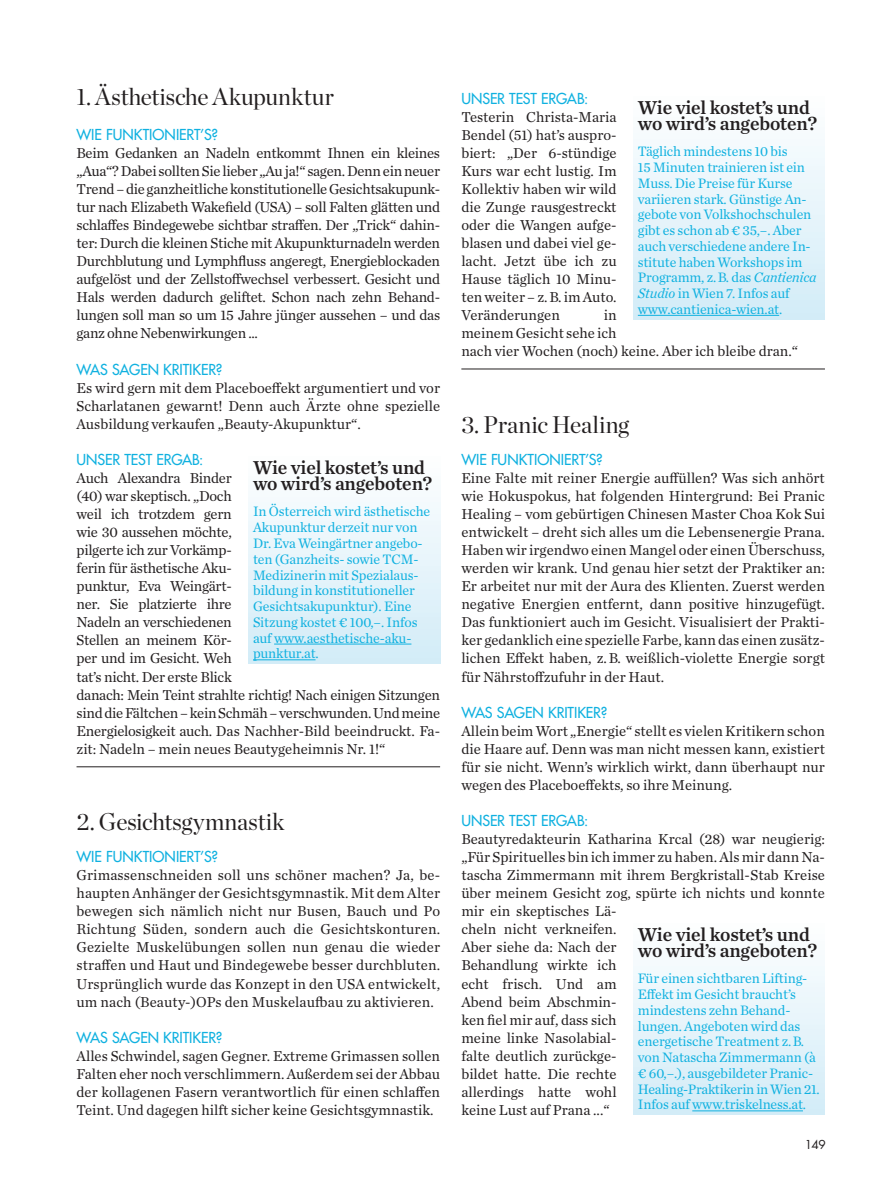
<style>
.page{position:relative;width:893px;height:1183px;background:#fff}
.page>*{position:absolute;margin:0;border:0;box-sizing:border-box;transform-origin:0 0}
.t1{font:24px "Chronicle Display";color:#231f20}
.t2{font:19.5px/16.5px "Chronicle Text G1 Semi";letter-spacing:-.01em;color:#231f20}
.t3{font:15px/18px "Chronicle Text G1";color:#231f20;text-align:justify}
.t4{font:15px/18px "Chronicle Text G1";letter-spacing:-.02em;color:#231f20}
.t5{font:500 14.7px "Futura Std";letter-spacing:-.01em;color:#10b1e0}
.t6{font:14.25px/15.8px "Chronicle Text G1";letter-spacing:-.01em;color:#10b1e0}
.t7{font:12px "Futura Std";color:#231f20}
.s1{font-style:italic}
</style>
<div class="page">
<div style="left:249px;top:454px;width:191px;height:209px;background:linear-gradient(to bottom,#fff,#cfebf7)"></div>
<hr style="left:274px;top:643px;width:137px;height:1px;background:#10b1e0">
<hr style="left:253px;top:659px;width:63px;height:1px;background:#10b1e0">
<hr style="left:77px;top:766px;width:363px;height:1px;background:#231f20">
<div style="left:634px;top:94px;width:191px;height:225px;background:linear-gradient(to bottom,#fefefe,#d1ebf7)"></div>
<hr style="left:638px;top:315px;width:141px;height:1px;background:#10b1e0">
<div style="left:634px;top:920px;width:191px;height:194px;background:linear-gradient(to bottom,#fefefe,#d3ecf7)"></div>
<hr style="left:692px;top:1110px;width:111px;height:1px;background:#10b1e0">
<hr style="left:461px;top:368px;width:364px;height:1px;background:#231f20">
<h1 class="t1" style="left:77px;top:78px;width:259px">1. Ästhetische Akupunktur</h1>
<p class="t5" style="left:77px;top:125px;width:143px">WIE FUNKTIONIERT’S?</p>
<p class="t3" style="left:77px;top:143px;width:365px">Beim Gedanken an Nadeln entkommt Ihnen ein kleines „Aua“? Dabei sollten Sie lieber „Au ja!“ sagen. Denn ein neuer Trend – die ganzheitliche konstitutionelle Gesichtsakupunk&shy;tur nach Elizabeth Wakefield (USA) – soll Falten glätten und schlaffes Bindegewebe sichtbar straffen. Der „Trick“ dahin&shy;ter: Durch die kleinen Stiche mit Akupunkturnadeln werden Durchblutung und Lymphfluss angeregt, Energieblockaden aufgelöst und der Zellstoffwechsel verbessert. Gesicht und Hals werden dadurch geliftet. Schon nach zehn Behand&shy;lungen soll man so um 15 Jahre jünger aussehen – und das ganz ohne Nebenwirkungen ...</p>
<p class="t5" style="left:77px;top:360px;width:147px">WAS SAGEN KRITIKER?</p>
<p class="t3" style="left:77px;top:377px;width:365px">Es wird gern mit dem Placeboeffekt argumentiert und vor Scharlatanen gewarnt! Denn auch Ärzte ohne spezielle Ausbildung verkaufen „Beauty-Akupunktur“.</p>
<p class="t5" style="left:77px;top:450px;width:128px">UNSER TEST ERGAB:</p>
<p class="t4" style="left:77px;top:468px;width:365px">Auch Alexandra Binder<br>(40) war skeptisch. „Doch<br>weil ich trotzdem gern<br>wie 30 aussehen möchte,<br>pilgerte ich zur Vorkämp-<br>ferin für ästhetische Aku-<br>punktur, Eva Weingärt-<br>ner. Sie platzierte ihre<br>Nadeln an verschiedenen<br>Stellen an meinem Kör-<br>per und im Gesicht. Weh<br>tat’s nicht. Der erste Blick<br>danach: Mein Teint strahlte richtig! Nach einigen Sitzungen sind die Fältchen – kein Schmäh – verschwunden. Und meine<br>Energielosigkeit auch. Das Nachher-Bild beeindruckt. Fa&shy;zit: Nadeln – mein neues Beautygeheimnis Nr. 1!“</p>
<h2 class="t2" style="left:253px;top:458px;width:181px">Wie viel kostet’s und wo wird’s angeboten?</h2>
<p class="t6" style="left:253px;top:503px;width:179px">In Österreich wird ästhetische<br>Akupunktur derzeit nur von<br>Dr. Eva Weingärtner angebo&shy;ten (Ganzheits- sowie TCM-<br>Medizinerin mit Spezialaus&shy;bildung in konstitutioneller<br>Gesichtsakupunktur). Eine<br>Sitzung kostet € 100,–. Infos auf www.aesthetische-aku&shy;punktur.at.</p>
<h1 class="t1" style="left:77px;top:803px;width:209px">2. Gesichtsgymnastik</h1>
<p class="t5" style="left:77px;top:847px;width:143px">WIE FUNKTIONIERT’S?</p>
<p class="t3" style="left:77px;top:865px;width:365px">Grimassenschneiden soll uns schöner machen? Ja, be&shy;haupten Anhänger der Gesichtsgymnastik. Mit dem Alter bewegen sich nämlich nicht nur Busen, Bauch und Po Richtung Süden, sondern auch die Gesichtskonturen.<br>Gezielte Muskelübungen sollen nun genau die wieder straffen und Haut und Bindegewebe besser durchbluten.<br>Ursprünglich wurde das Konzept in den USA entwickelt, um nach (Beauty-)OPs den Muskelaufbau zu aktivieren.</p>
<p class="t5" style="left:77px;top:1027px;width:147px">WAS SAGEN KRITIKER?</p>
<p class="t3" style="left:77px;top:1045px;width:365px">Alles Schwindel, sagen Gegner. Extreme Grimassen sollen Falten eher noch verschlimmern. Außerdem sei der Abbau der kollagenen Fasern verantwortlich für einen schlaffen Teint. Und dagegen hilft sicher keine Gesichtsgymnastik.</p>
<p class="t5" style="left:461px;top:89px;width:128px">UNSER TEST ERGAB:</p>
<p class="t3" style="left:461px;top:107px;width:157px">Testerin Christa-Maria Bendel (51) hat’s auspro&shy;biert: „Der 6-stündige Kurs war echt lustig. Im Kollektiv haben wir wild die Zunge rausgestreckt oder die Wangen aufge&shy;blasen und dabei viel ge&shy;lacht. Jetzt übe ich zu Hause täglich 10 Minu&shy;ten weiter – z.B. im Auto.<br>Veränderungen</p>
<h2 class="t2" style="left:638px;top:98px;width:181px">Wie viel kostet’s und wo wird’s angeboten?</h2>
<p class="t6" style="left:638px;top:143px;width:180px">Täglich mindestens 10 bis<br>15 Minuten trainieren ist ein<br>Muss. Die Preise für Kurse variieren stark. Günstige An&shy;gebote von Volkshochschulen gibt es schon ab € 35,–. Aber auch verschiedene andere In&shy;stitute haben Workshops im<br>Programm, z.B. das <span class="s1">Cantienica<br>Studio</span> in Wien 7. Infos auf www.cantienica-wien.at.</p>
<p class="t3" style="left:461px;top:305px;width:338px;text-align:left;text-indent:142px">in<br>meinem Gesicht sehe ich<br>nach vier Wochen (noch) keine. Aber ich bleibe dran.“</p>
<h1 class="t1" style="left:461px;top:406px;width:169px">3. Pranic Healing</h1>
<p class="t5" style="left:461px;top:450px;width:143px">WIE FUNKTIONIERT’S?</p>
<p class="t3" style="left:461px;top:468px;width:365px">Eine Falte mit reiner Energie auffüllen? Was sich anhört wie Hokuspokus, hat folgenden Hintergrund: Bei Pranic Healing – vom gebürtigen Chinesen Master Choa Kok Sui entwickelt – dreht sich alles um die Lebensenergie Prana.<br>Haben wir irgendwo einen Mangel oder einen Überschuss, werden wir krank. Und genau hier setzt der Praktiker an:<br>Er arbeitet nur mit der Aura des Klienten. Zuerst werden negative Energien entfernt, dann positive hinzugefügt.<br>Das funktioniert auch im Gesicht. Visualisiert der Prakti&shy;ker gedanklich eine spezielle Farbe, kann das einen zusätz&shy;lichen Effekt haben, z.B. weißlich-violette Energie sorgt für Nährstoffzufuhr in der Haut.</p>
<p class="t5" style="left:461px;top:702px;width:147px">WAS SAGEN KRITIKER?</p>
<p class="t3" style="left:461px;top:720px;width:365px">Allein beim Wort „Energie“ stellt es vielen Kritikern schon die Haare auf. Denn was man nicht messen kann, existiert für sie nicht. Wenn’s wirklich wirkt, dann überhaupt nur wegen des Placeboeffekts, so ihre Meinung.</p>
<p class="t5" style="left:461px;top:811px;width:128px">UNSER TEST ERGAB:</p>
<p class="t3" style="left:461px;top:829px;width:365px;text-align:left">Beautyredakteurin Katharina Krcal (28) war neugierig: „Für Spirituelles bin ich immer zu haben. Als mir dann Na&shy;tascha Zimmermann mit ihrem Bergkristall-Stab Kreise über meinem Gesicht zog, spürte ich nichts und konnte mir ein skeptisches Lä-<br>cheln nicht verkneifen.<br>Aber siehe da: Nach der<br>Behandlung wirkte ich<br>echt frisch. Und am<br>Abend beim Abschmin-<br>ken fiel mir auf, dass sich<br>meine linke Nasolabial-<br>falte deutlich zurückge-<br>bildet hatte. Die rechte<br>allerdings hatte wohl<br>keine Lust auf Prana ...“</p>
<h2 class="t2" style="left:638px;top:924px;width:181px">Wie viel kostet’s und wo wird’s angeboten?</h2>
<p class="t6" style="left:638px;top:969px;width:183px">Für einen sichtbaren Lifting-<br>Effekt im Gesicht braucht’s mindestens zehn Behand&shy;lungen. Angeboten wird das energetische Treatment z.B. von Natascha Zimmermann (à € 60,–.), ausgebildeter Pranic-<br>Healing-Praktikerin in Wien 21.<br>Infos auf www.triskelness.at.</p>
<p class="t7" style="left:805px;top:1136px;width:22px">149</p>
</div>
